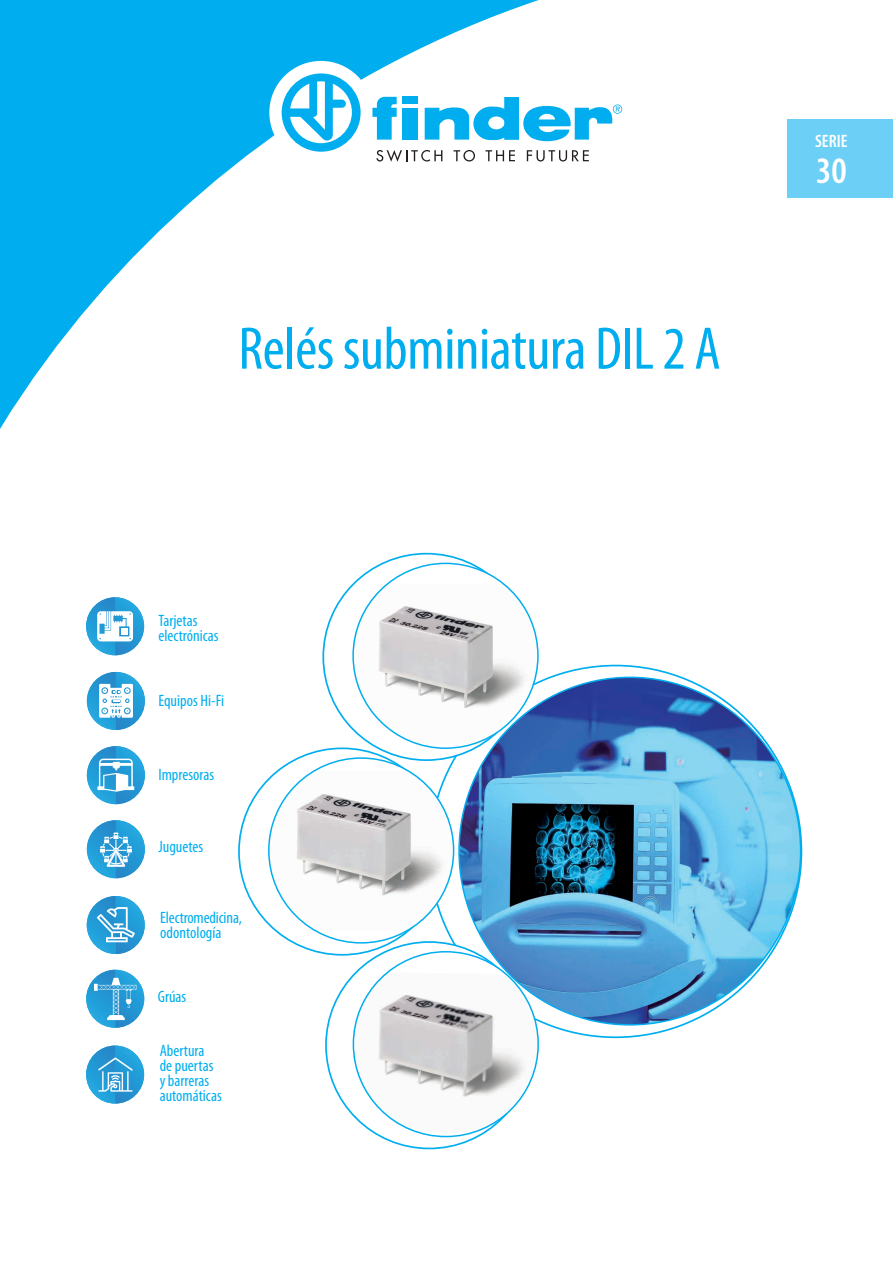
<style>
.page{position:relative;width:893px;height:1263px;background:#fff}
.page>*{position:absolute;margin:0;border:0;box-sizing:border-box;transform-origin:0 0}
.t1{font:condensed 60.6px "Myriad Pro";letter-spacing:-.01em;color:#00aeef}
.t2{font:600 condensed 37.5px "Myriad Pro";color:#fff}
.t3{font:600 condensed 18px "Myriad Pro";color:#fff}
.t4{font:condensed 16.5px/15px "Myriad Pro";color:#00aeef}
</style>
<div class="page">
<div style="left:787px;top:119px;width:106px;height:79px;background:#6bcff6"></div>
<svg style="left:0;top:0;width:551px;height:429px"></svg>
<div style="left:269px;top:61px;width:104px;height:103px;background:#fff;border-radius:50%"></div>
<svg style="left:282px;top:73px;width:79px;height:79px"></svg>
<svg style="left:425px;top:97px;width:197px;height:44px"></svg>
<svg style="left:372px;top:97px;width:25px;height:43px"></svg>
<div style="left:403px;top:108px;width:15px;height:32px;background:#00aeef"></div>
<div style="left:403px;top:97px;width:15px;height:7px;background:#00aeef"></div>
<svg style="left:376px;top:150px;width:66px;height:12px"></svg>
<svg style="left:454px;top:150px;width:21px;height:12px"></svg>
<svg style="left:485px;top:150px;width:30px;height:11px"></svg>
<svg style="left:527px;top:150px;width:62px;height:12px"></svg>
<img style="left:353px;top:584px;width:184px;height:159px">
<img style="left:269px;top:771px;width:185px;height:160px">
<img style="left:353px;top:972px;width:185px;height:161px">
<img style="left:459px;top:677px;width:342px;height:348px">
<img style="left:86px;top:597px;width:58px;height:58px">
<svg style="left:97px;top:611px;width:36px;height:30px"></svg>
<img style="left:87px;top:746px;width:58px;height:58px">
<svg style="left:97px;top:759px;width:37px;height:33px"></svg>
<img style="left:87px;top:672px;width:58px;height:58px">
<svg style="left:99px;top:684px;width:34px;height:34px"></svg>
<img style="left:87px;top:820px;width:58px;height:58px">
<svg style="left:100px;top:832px;width:32px;height:35px"></svg>
<img style="left:87px;top:896px;width:58px;height:58px">
<svg style="left:97px;top:907px;width:38px;height:35px"></svg>
<img style="left:86px;top:970px;width:58px;height:58px">
<svg style="left:94px;top:978px;width:42px;height:42px;background:#49aadc"></svg>
<img style="left:86px;top:1045px;width:58px;height:58px">
<svg style="left:98px;top:1057px;width:35px;height:35px"></svg>
<h1 class="t1" style="left:238px;top:312px;width:484px">Relés subminiatura DIL 2 A</h1>
<p class="t3" style="left:815px;top:131px;width:34px">SЕRIE</p>
<h2 class="t2" style="left:816px;top:150px;width:32px">30</h2>
<p class="t4" style="left:158px;top:612px;width:62px">Tarjetas electrónicas</p>
<p class="t4" style="left:158px;top:692px;width:67px">Equipos Hi-Fi</p>
<p class="t4" style="left:158px;top:767px;width:57px">Impresoras</p>
<p class="t4" style="left:158px;top:839px;width:46px">Juguetes</p>
<p class="t4" style="left:160px;top:910px;width:83px">Electromedicina, odontología</p>
<p class="t4" style="left:158px;top:989px;width:30px">Grúas</p>
<p class="t4" style="left:160px;top:1043px;width:64px">Abertura<br>de puertas y barreras automáticas</p>
</div>
